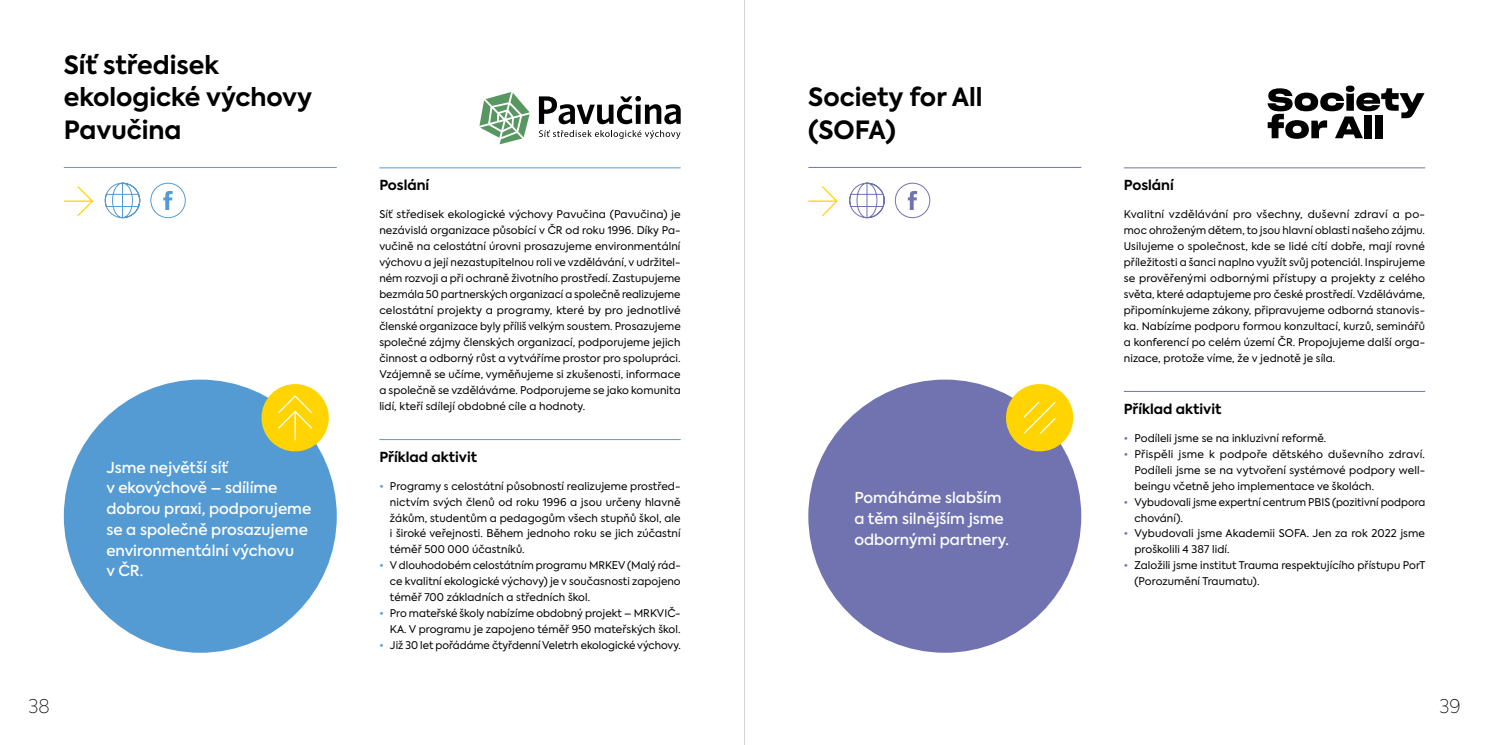
<style>
.page{position:relative;width:1489px;height:745px;background:#fff}
.page>*{position:absolute;margin:0;border:0;box-sizing:border-box;transform-origin:0 0}
.t1{font:700 25px/32.5px "Axiforma";color:#000}
.t2{font:100 18.75px "Axiforma";color:#000}
.t3{font:500 15px/20.8px "Axiforma";color:#fff}
.t4{font:700 13.75px "Axiforma";color:#000}
.t5{font:10.5px/16px "Axiforma";letter-spacing:.005em;color:#000;text-align:justify}
.s1{color:#549bd4}
.s2{color:#7173b1}
</style>
<div class="page">
<div style="left:64px;top:379px;width:273px;height:273px;background:#549bd4;border-radius:50%"></div>
<hr style="left:379px;top:167px;width:301px;height:1px;background:#549bd4">
<hr style="left:379px;top:439px;width:301px;height:1px;background:#549bd4">
<svg style="left:479px;top:92px;width:50px;height:52px"></svg>
<svg style="left:539px;top:96px;width:141px;height:28px"></svg>
<svg style="left:539px;top:130px;width:141px;height:9px"></svg>
<svg style="left:258px;top:384px;width:71px;height:70px"></svg>
<hr style="left:294px;top:411px;width:2px;height:29px;background:#fff">
<div style="left:150px;top:182px;width:36px;height:36px;border:1px solid #549bd4;border-radius:50%"></div>
<svg style="left:163px;top:190px;width:10px;height:20px"></svg>
<hr style="left:64px;top:167px;width:273px;height:1px;background:#549bd4">
<svg style="left:77px;top:186px;width:17px;height:30px"></svg>
<hr style="left:64px;top:200px;width:28px;height:2px;background:#ffd400">
<svg style="left:104px;top:182px;width:37px;height:36px"></svg>
<div style="left:808px;top:379px;width:273px;height:273px;background:#7173b1;border-radius:50%"></div>
<hr style="left:1123px;top:167px;width:301px;height:1px;background:#7173b1">
<hr style="left:1123px;top:391px;width:301px;height:1px;background:#7173b1">
<svg style="left:1002px;top:384px;width:72px;height:70px"></svg>
<div style="left:894px;top:182px;width:36px;height:36px;border:1px solid #7173b1;border-radius:50%"></div>
<svg style="left:907px;top:190px;width:10px;height:20px"></svg>
<hr style="left:808px;top:167px;width:273px;height:1px;background:#7173b1">
<svg style="left:822px;top:186px;width:16px;height:30px"></svg>
<hr style="left:808px;top:200px;width:28px;height:2px;background:#ffd400">
<svg style="left:849px;top:182px;width:36px;height:36px"></svg>
<svg style="left:1267px;top:85px;width:157px;height:54px"></svg>
<div style="left:1364px;top:115px;width:7px;height:23px;background:#000"></div>
<div style="left:1374px;top:115px;width:7px;height:23px;background:#000"></div>
<hr style="left:744px;top:0;width:1px;height:744px;background:#d1d3d4">
<h1 class="t1" style="left:64px;top:49px;width:250px">Síť středisek ekologické výchovy<br>Pavučina</h1>
<h3 class="t3" style="left:106px;top:456px;width:206px">Jsme největší síť<br>v ekovýchově – sdílíme dobrou praxi, podporujeme se a společně prosazujeme environmentální výchovu<br>v ČR.</h3>
<h3 class="t4" style="left:379px;top:176px;width:52px">Poslání</h3>
<p class="t5" style="left:379px;top:206px;width:303px">Síť středisek ekologické výchovy Pavučina (Pavučina) je nezávislá organizace působící v ČR od roku 1996. Díky Pa&shy;vučině na celostátní úrovni prosazujeme environmentální výchovu a její nezastupitelnou roli ve vzdělávání, v udržitel&shy;ném rozvoji a při ochraně životního prostředí. Zastupujeme bezmála 50 partnerských organizací a společně realizujeme celostátní projekty a programy, které by pro jednotlivé členské organizace byly příliš velkým soustem. Prosazujeme společné zájmy členských organizací, podporujeme jejich činnost a odborný růst a vytváříme prostor pro spolupráci.<br>Vzájemně se učíme, vyměňujeme si zkušenosti, informace a společně se vzděláváme. Podporujeme se jako komunita lidí, kteří sdílejí obdobné cíle a hodnoty.</p>
<h3 class="t4" style="left:379px;top:447px;width:99px">Příklad aktivit</h3>
<p class="t5" style="left:390px;top:477px;width:292px;text-indent:-11px"><span class="s1">•</span> Programy s celostátní působností realizujeme prostřed&shy;nictvím svých členů od roku 1996 a jsou určeny hlavně žákům, studentům a pedagogům všech stupňů škol, ale i široké veřejnosti. Během jednoho roku se jich zúčastní téměř 500 000 účastníků.</p>
<p class="t5" style="left:390px;top:557px;width:292px;text-indent:-11px"><span class="s1">•</span> V dlouhodobém celostátním programu MRKEV (Malý rád&shy;ce kvalitní ekologické výchovy) je v současnosti zapojeno téměř 700 základních a středních škol.</p>
<p class="t5" style="left:379px;top:605px;width:303px;text-align:right"><span class="s1">•</span> Pro mateřské školy nabízíme obdobný projekt – MRKVIČ-<br>KA. V programu je zapojeno téměř 950 mateřských škol.</p>
<p class="t5" style="left:379px;top:637px;width:303px"><span class="s1">•</span> Již 30 let pořádáme čtyřdenní Veletrh ekologické výchovy.</p>
<h1 class="t1" style="left:808px;top:81px;width:176px">Society for All (SOFA</h1>
<h1 class="t1" style="left:885px;top:114px;width:12px">)</h1>
<h3 class="t3" style="left:854px;top:487px;width:156px">Pomáháme slabším a těm silnějším jsme odbornými partnery.</h3>
<h3 class="t4" style="left:1123px;top:176px;width:52px">Poslání</h3>
<p class="t5" style="left:1123px;top:206px;width:303px">Kvalitní vzdělávání pro všechny, duševní zdraví a po&shy;moc ohroženým dětem, to jsou hlavní oblasti našeho zájmu.<br>Usilujeme o společnost, kde se lidé cítí dobře, mají rovné příležitosti a šanci naplno využít svůj potenciál. Inspirujeme se prověřenými odbornými přístupy a projekty z celého světa, které adaptujeme pro české prostředí. Vzděláváme, připomínkujeme zákony, připravujeme odborná stanovis&shy;ka. Nabízíme podporu formou konzultací, kurzů, seminářů a konferencí po celém území ČR. Propojujeme další orga&shy;nizace, protože víme, že v jednotě je síla.</p>
<h3 class="t4" style="left:1123px;top:399px;width:99px">Příklad aktivit</h3>
<p class="t5" style="left:1123px;top:430px;width:204px"><span class="s2">•</span> Podíleli jsme se na inkluzivní reformě.</p>
<p class="t5" style="left:1134px;top:445px;width:292px;text-indent:-11px"><span class="s2">•</span> Přispěli jsme k podpoře dětského duševního zdraví.<br>Podíleli jsme se na vytvoření systémové podpory well&shy;beingu včetně jeho implementace ve školách.</p>
<p class="t5" style="left:1134px;top:493px;width:292px;text-indent:-11px"><span class="s2">•</span> Vybudovali jsme expertní centrum PBIS (pozitivní podpora chování).</p>
<p class="t5" style="left:1134px;top:525px;width:292px;text-indent:-11px"><span class="s2">•</span> Vybudovali jsme Akademii SOFA. Jen za rok 2022 jsme proškolili 4 387 lidí.</p>
<p class="t5" style="left:1134px;top:557px;width:292px;text-indent:-11px"><span class="s2">•</span> Založili jsme institut Trauma respektujícího přístupu PorT (Porozumění Traumatu).</p>
<h2 class="t2" style="left:28px;top:694px;width:23px">38</h2>
<h2 class="t2" style="left:1439px;top:694px;width:23px">39</h2>
</div>
